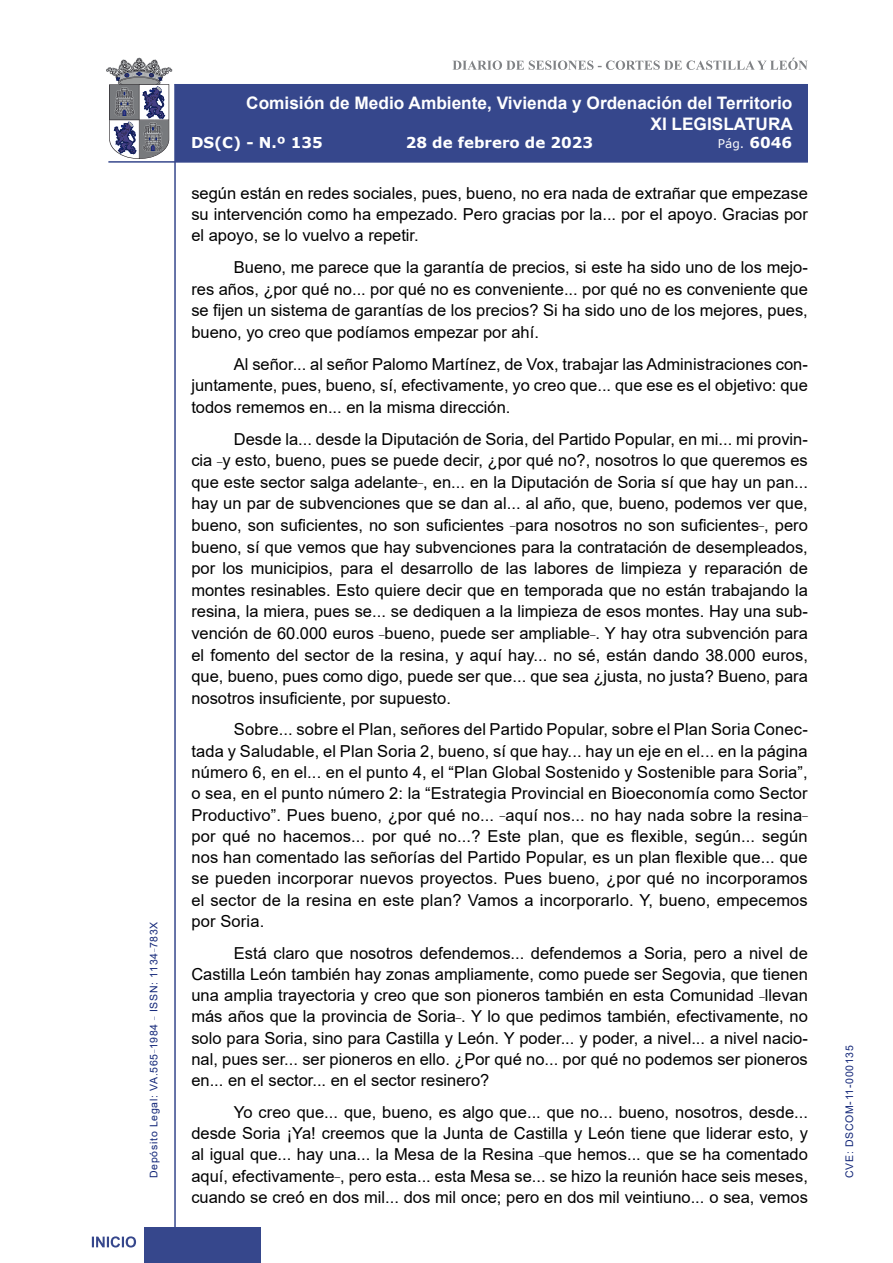
<style>
.page{position:relative;width:893px;height:1263px;background:#fff}
.page>*{position:absolute;margin:0;border:0;box-sizing:border-box;transform-origin:0 0}
.t1{font:700 17.25px/20.7px "Arial";color:#fff;text-align:right}
.t2{font:16.5px/21.3px "Arial";color:#000;text-align:justify}
.t3{font:700 15px "Verdana";color:#fff}
.t4{font:12px "Verdana";color:#fff}
.t5{font:10.5px "Arial";letter-spacing:.065em;color:#122678}
.s1{font-weight:700;font-size:15px}
</style>
<div class="page">
<svg style="left:452px;top:58px;width:356px;height:12px"></svg>
<hr style="left:174px;top:84px;width:2px;height:1179px;background:#36478c">
<div style="left:144px;top:1227px;width:117px;height:36px;background:#36478c"></div>
<div style="left:175px;top:84px;width:633px;height:78px;background:#36478c"></div>
<hr style="left:108px;top:161px;width:700px;height:2px;background:#36478c">
<svg style="left:92px;top:1236px;width:44px;height:11px"></svg>
<svg style="left:106px;top:58px;width:66px;height:101px"></svg>
<p class="t5" style="left:146px;top:1178px;width:258px;rotate:-90deg">Depósito Legal: VA.565<sup>_</sup>1984 <sup>_</sup> ISSN: 1134<sup>_</sup>783X</p>
<p class="t1" style="left:246px;top:93px;width:548px">Comisión de Medio Ambiente, Vivienda y Ordenación del Territorio<br>XI LEGISLATURA</p>
<p class="t3" style="left:191px;top:132px;width:133px">DS(C) - N.º 135</p>
<p class="t3" style="left:406px;top:132px;width:189px">28 de febrero de 2023</p>
<p class="t4" style="left:718px;top:135px;width:76px">Pág. <span class="s1">6046</span></p>
<p class="t2" style="left:191px;top:183px;width:618px">según están en redes sociales, pues, bueno, no era nada de extrañar que empezase su intervención como ha empezado. Pero gracias por la... por el apoyo. Gracias por el apoyo, se lo vuelvo a repetir.</p>
<p class="t2" style="left:191px;top:256px;width:618px;text-indent:43px">Bueno, me parece que la garantía de precios, si este ha sido uno de los mejo&shy;res años, ¿por qué no... por qué no es conveniente... por qué no es conveniente que se fijen un sistema de garantías de los precios? Si ha sido uno de los mejores, pues, bueno, yo creo que podíamos empezar por ahí.</p>
<p class="t2" style="left:191px;top:353px;width:618px;text-indent:43px">Al señor... al señor Palomo Martínez, de Vox, trabajar las Administraciones con&shy;juntamente, pues, bueno, sí, efectivamente, yo creo que... que ese es el objetivo: que todos rememos en... en la misma dirección.</p>
<p class="t2" style="left:191px;top:428px;width:618px;text-indent:43px">Desde la... desde la Diputación de Soria, del Partido Popular, en mi... mi provin&shy;cia <sup>_</sup>y esto, bueno, pues se puede decir, ¿por qué no?, nosotros lo que queremos es que este sector salga adelante<sup>_</sup>, en... en la Diputación de Soria sí que hay un pan... hay un par de subvenciones que se dan al... al año, que, bueno, podemos ver que, bueno, son suficientes, no son suficientes <sup>_</sup>para nosotros no son suficientes<sup>_</sup>, pero bueno, sí que vemos que hay subvenciones para la contratación de desempleados, por los municipios, para el desarrollo de las labores de limpieza y reparación de montes resinables. Esto quiere decir que en temporada que no están trabajando la resina, la miera, pues se... se dediquen a la limpieza de esos montes. Hay una sub&shy;vención de 60.000 euros <sup>_</sup>bueno, puede ser ampliable<sup>_</sup>. Y hay otra subvención para el fomento del sector de la resina, y aquí hay... no sé, están dando 38.000 euros, que, bueno, pues como digo, puede ser que... que sea ¿justa, no justa? Bueno, para nosotros insuficiente, por supuesto.</p>
<p class="t2" style="left:191px;top:719px;width:618px;text-indent:43px">Sobre... sobre el Plan, señores del Partido Popular, sobre el Plan Soria Conec&shy;tada y Saludable, el Plan Soria 2, bueno, sí que hay... hay un eje en el... en la página número 6, en el... en el punto 4, el “Plan Global Sostenido y Sostenible para Soria”, o sea, en el punto número 2: la “Estrategia Provincial en Bioeconomía como Sector Productivo”. Pues bueno, ¿por qué no... <sup>_</sup>aquí nos... no hay nada sobre la resina<sup>_ </sup>por qué no hacemos... por qué no...? Este plan, que es flexible, según... según nos han comentado las señorías del Partido Popular, es un plan flexible que... que se pueden incorporar nuevos proyectos. Pues bueno, ¿por qué no incorporamos el sector de la resina en este plan? Vamos a incorporarlo. Y, bueno, empecemos por Soria.</p>
<p class="t2" style="left:191px;top:942px;width:618px;text-indent:43px">Está claro que nosotros defendemos... defendemos a Soria, pero a nivel de Castilla León también hay zonas ampliamente, como puede ser Segovia, que tienen una amplia trayectoria y creo que son pioneros también en esta Comunidad <sup>_</sup>llevan más años que la provincia de Soria<sup>_</sup>. Y lo que pedimos también, efectivamente, no solo para Soria, sino para Castilla y León. Y poder... y poder, a nivel... a nivel nacio&shy;nal, pues ser... ser pioneros en ello. ¿Por qué no... por qué no podemos ser pioneros en... en el sector... en el sector resinero?</p>
<p class="t2" style="left:191px;top:1101px;width:618px;text-indent:43px">Yo creo que... que, bueno, es algo que... que no... bueno, nosotros, desde... desde Soria ¡Ya! creemos que la Junta de Castilla y León tiene que liderar esto, y al igual que... hay una... la Mesa de la Resina <sup>_</sup>que hemos... que se ha comentado aquí, efectivamente<sup>_</sup>, pero esta... esta Mesa se... se hizo la reunión hace seis meses, cuando se creó en dos mil... dos mil once; pero en dos mil veintiuno... o sea, vemos</p>
<p class="t5" style="left:842px;top:1178px;width:134px;rotate:-90deg">CVE: DSCOM-11-000135</p>
</div>
